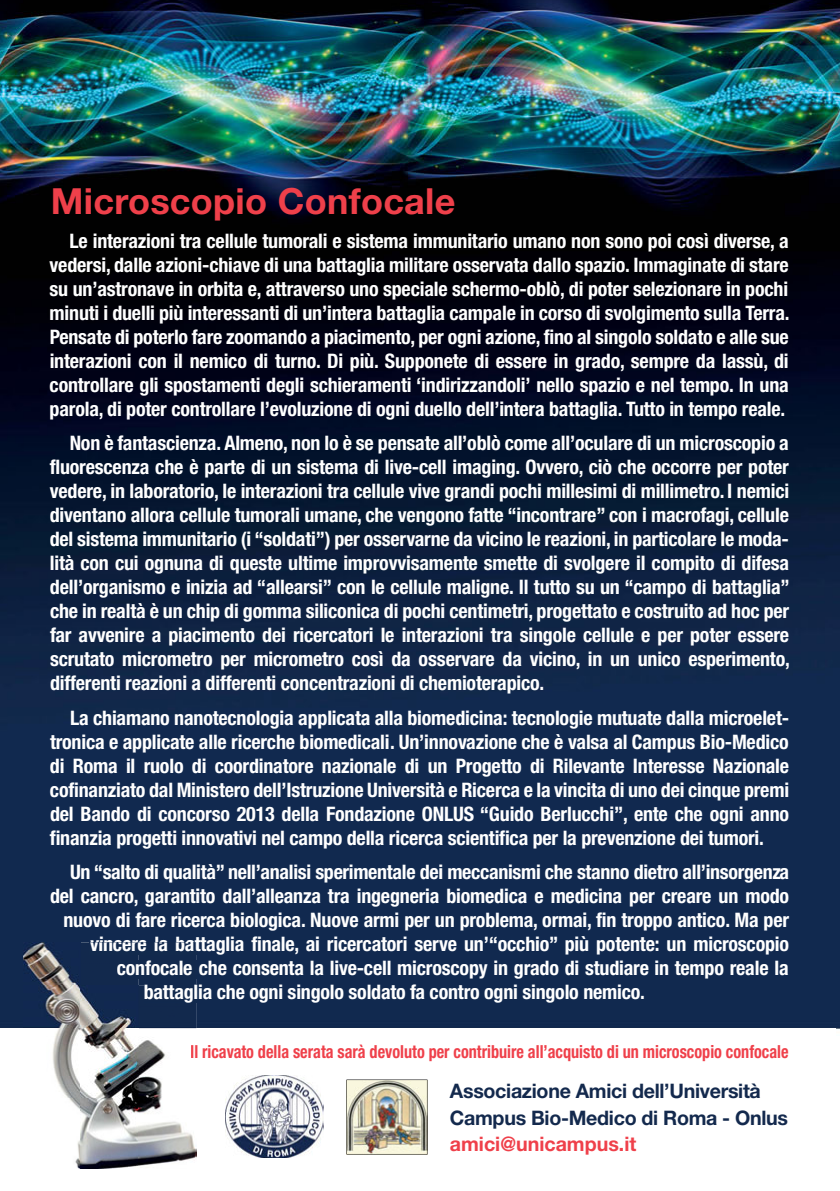
<style>
.page{position:relative;width:840px;height:1191px;background:#fff}
.page>*{position:absolute;margin:0;border:0;box-sizing:border-box;transform-origin:0 0}
.t1{font:700 36px "Helvetica Neue";letter-spacing:.01em;color:#ef404a}
.t2{font:700 condensed 20px/24px "Helvetica Neue";letter-spacing:-.01em;color:#fff;text-align:justify}
.t3{font:700 20px/26.6px "Helvetica Neue";letter-spacing:-.015em;color:#13294d}
.t4{font:700 20px "Helvetica Neue";color:#ef404a}
.t5{font:700 condensed 18px "Helvetica Neue";color:#ef404a;scale:.9 1}
</style>
<div class="page">
<img style="left:0;top:0;width:839px;height:1029px">
<div style="left:0;top:1028px;width:835px;height:163px;background:#fff"></div>
<img style="left:23px;top:942px;width:115px;height:43px">
<img style="left:138px;top:954px;width:58px;height:31px">
<img style="left:23px;top:985px;width:173px;height:184px">
<img style="left:90px;top:942px;width:106px;height:12px">
<img style="left:117px;top:960px;width:79px;height:18px">
<img style="left:144px;top:984px;width:52px;height:18px">
<img style="left:191px;top:1045px;width:5px;height:16px">
<img style="left:225px;top:1075px;width:99px;height:82px">
<img style="left:346px;top:1079px;width:81px;height:75px">
<h1 class="t1" style="left:51px;top:179px;width:406px">Microscopio Confocale</h1>
<p class="t2" style="left:50px;top:229px;width:741px;text-indent:20px">Le interazioni tra cellule tumorali e sistema immunitario umano non sono poi così diverse, a vedersi, dalle azioni-chiave di una battaglia militare osservata dallo spazio. Immaginate di stare su un’astronave in orbita e, attraverso uno speciale schermo-oblò, di poter selezionare in pochi minuti i duelli più interessanti di un’intera battaglia campale in corso di svolgimento sulla Terra.<br>Pensate di poterlo fare zoomando a piacimento, per ogni azione, fino al singolo soldato e alle sue interazioni con il nemico di turno. Di più. Supponete di essere in grado, sempre da lassù, di controllare gli spostamenti degli schieramenti ‘indirizzandoli’ nello spazio e nel tempo. In una parola, di poter controllare l’evoluzione di ogni duello dell’intera battaglia. Tutto in tempo reale.</p>
<p class="t2" style="left:50px;top:431px;width:741px;text-indent:20px">Non è fantascienza. Almeno, non lo è se pensate all’oblò come all’oculare di un microscopio a fluorescenza che è parte di un sistema di live-cell imaging. Ovvero, ciò che occorre per poter vedere, in laboratorio, le interazioni tra cellule vive grandi pochi millesimi di millimetro. I nemici diventano allora cellule tumorali umane, che vengono fatte “incontrare” con i macrofagi, cellule del sistema immunitario (i “soldati”) per osservarne da vicino le reazioni, in particolare le moda&shy;lità con cui ognuna di queste ultime improvvisamente smette di svolgere il compito di difesa dell’organismo e inizia ad “allearsi” con le cellule maligne. Il tutto su un “campo di battaglia” che in realtà è un chip di gomma siliconica di pochi centimetri, progettato e costruito ad hoc per far avvenire a piacimento dei ricercatori le interazioni tra singole cellule e per poter essere scrutato micrometro per micrometro così da osservare da vicino, in un unico esperimento, differenti reazioni a differenti concentrazioni di chemioterapico.</p>
<p class="t2" style="left:50px;top:705px;width:740px;text-indent:20px">La chiamano nanotecnologia applicata alla biomedicina: tecnologie mutuate dalla microelet&shy;tronica e applicate alle ricerche biomedicali. Un’innovazione che è valsa al Campus Bio-Medico di Roma il ruolo di coordinatore nazionale di un Progetto di Rilevante Interesse Nazionale cofinanziato dal Ministero dell’Istruzione Università e Ricerca e la vincita di uno dei cinque premi del Bando di concorso 2013 della Fondazione ONLUS “Guido Berlucchi”, ente che ogni anno finanzia progetti innovativi nel campo della ricerca scientifica per la prevenzione dei tumori.</p>
<p class="t2" style="left:70px;top:859px;width:720px">Un “salto di qualità” nell’analisi sperimentale dei meccanismi che stanno dietro all’insorgenza</p>
<p class="t2" style="left:50px;top:883px;width:740px">del cancro, garantito dall’alleanza tra ingegneria biomedica e medicina per creare un modo</p>
<p class="t2" style="left:63px;top:907px;width:726px">nuovo di fare ricerca biologica. Nuove armi per un problema, ormai, fin troppo antico. Ma per</p>
<p class="t2" style="left:90px;top:931px;width:700px">vincere la battaglia finale, ai ricercatori serve un’“occhio” più potente: un microscopio</p>
<p class="t2" style="left:117px;top:955px;width:673px">confocale che consenta la live-cell microscopy in grado di studiare in tempo reale la</p>
<p class="t2" style="left:144px;top:979px;width:502px">battaglia che ogni singolo soldato fa contro ogni singolo nemico.</p>
<p class="t5" style="left:190px;top:1041px;width:666px">Il ricavato della serata sarà devoluto per contribuire all’acquisto di un microscopio confocale</p>
<p class="t3" style="left:449px;top:1077px;width:339px">Associazione Amici dell’Università<br>Campus Bio-Medico di Roma - Onlus</p>
<p class="t4" style="left:449px;top:1131px;width:188px">amici@unicampus.it</p>
</div>
